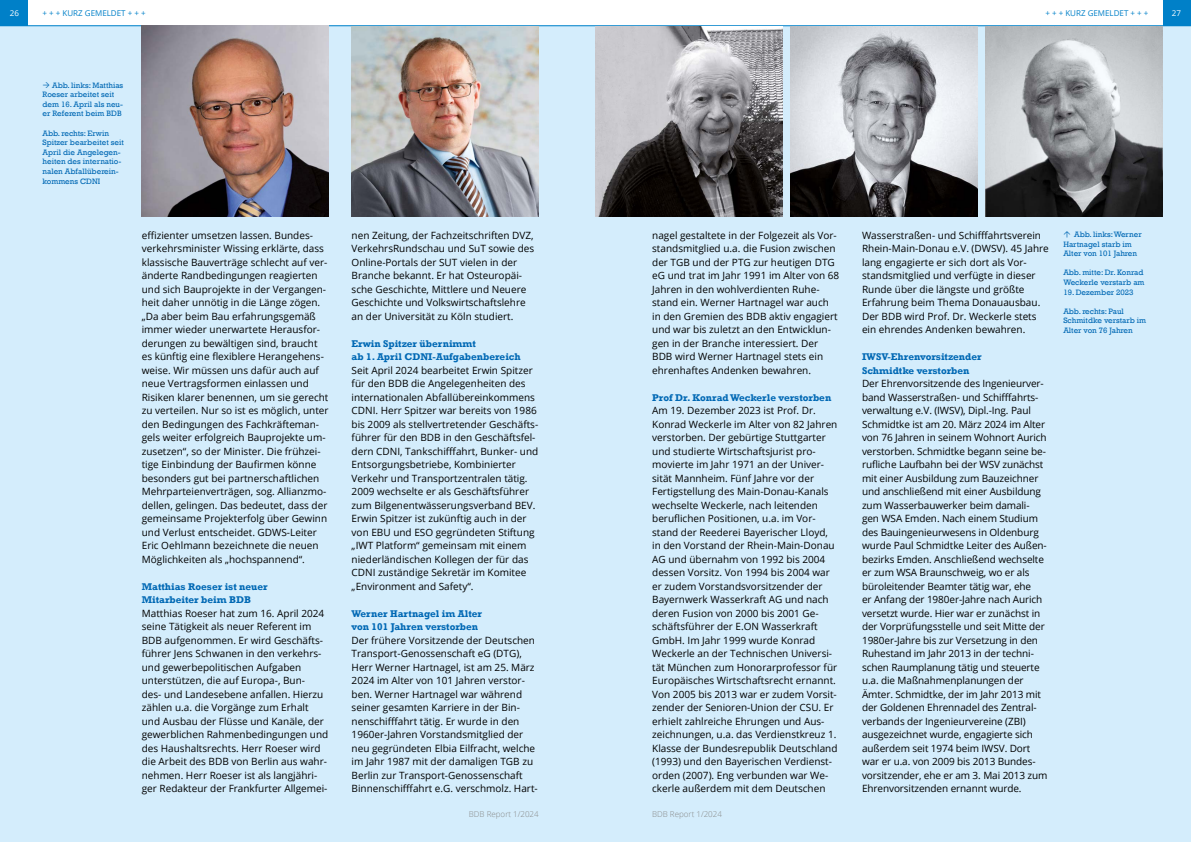
<style>
.page{position:relative;width:1191px;height:842px;background:#fff}
.page>*{position:absolute;margin:0;border:0;box-sizing:border-box;transform-origin:0 0}
.t1{font:10px/13.5px "Open Sans";color:#000}
.t2{font:700 10px/13.5px "Rockwell";color:#0068b4}
.t3{font:8px/9.6px "Rockwell";color:#0068b4}
.t4{font:8px "Open Sans";color:#0080c8}
.t5{font:300 8px "Open Sans";color:#868786}
.t6{font:8px "Open Sans";color:#fff}
</style>
<div class="page">
<div style="left:0;top:26px;width:1191px;height:816px;background:#d4edfc"></div>
<div style="left:0;top:0;width:28px;height:26px;background:#0080c8"></div>
<div style="left:1162px;top:0;width:29px;height:26px;background:#0080c8"></div>
<hr style="left:0;top:26px;width:1191px;height:1px;background:#0080c8">
<img style="left:595px;top:26px;width:187px;height:191px">
<img style="left:790px;top:26px;width:187px;height:191px">
<img style="left:985px;top:26px;width:177px;height:191px">
<img style="left:142px;top:26px;width:187px;height:191px">
<img style="left:351px;top:26px;width:188px;height:191px">
<p class="t6" style="left:10px;top:8px;width:11px">26</p>
<p class="t4" style="left:43px;top:8px;width:105px">+ + + KURZ GEMELDET + + +</p>
<p class="t4" style="left:1045px;top:8px;width:105px">+ + + KURZ GEMELDET + + +</p>
<p class="t6" style="left:1171px;top:8px;width:11px">27</p>
<p class="t3" style="left:43px;top:80px;width:82px;text-indent:10px">Abb. links: Matthias<br>Roeser arbeitet seit dem 16. April als neu&shy;er Referent beim BDB</p>
<p class="t3" style="left:43px;top:128px;width:83px">Abb. rechts: Erwin<br>Spitzer bearbeitet seit<br>April die Angelegen&shy;heiten des internatio&shy;nalen Abfallüberein&shy;kommens CDNI</p>
<p class="t1" style="left:142px;top:228px;width:188px">effizienter umsetzen lassen. Bundes&shy;verkehrsminister Wissing erklärte, dass klassische Bauverträge schlecht auf ver&shy;änderte Randbedingungen reagierten und sich Bauprojekte in der Vergangen&shy;heit daher unnötig in die Länge zögen. „Da aber beim Bau erfahrungsgemäß immer wieder unerwartete Herausfor&shy;derungen zu bewältigen sind, braucht es künftig eine flexiblere Herangehens&shy;weise. Wir müssen uns dafür auch auf neue Vertragsformen einlassen und Risiken klarer benennen, um sie gerecht zu verteilen. Nur so ist es möglich, unter den Bedingungen des Fachkräfteman&shy;gels weiter erfolgreich Bauprojekte um&shy;zusetzen“, so der Minister. Die frühzei&shy;tige Einbindung der Baufirmen könne besonders gut bei partnerschaftlichen Mehrparteienverträgen, sog. Allianzmo&shy;dellen, gelingen. Das bedeutet, dass der gemeinsame Projekterfolg über Gewinn und Verlust entscheidet. GDWS-Leiter Eric Oehlmann bezeichnete die neuen Möglichkeiten als „hochspannend“.</p>
<p class="t2" style="left:142px;top:579px;width:127px">Matthias Roeser ist neuer<br>Mitarbeiter beim BDB</p>
<p class="t1" style="left:142px;top:606px;width:188px">Matthias Roeser hat zum 16. April 2024 seine Tätigkeit als neuer Referent im BDB aufgenommen. Er wird Geschäfts&shy;führer Jens Schwanen in den verkehrs&shy;und gewerbepolitischen Aufgaben unterstützen, die auf Europa-, Bun-<br>des- und Landesebene anfallen. Hierzu zählen u.a. die Vorgänge zum Erhalt und Ausbau der Flüsse und Kanäle, der gewerblichen Rahmenbedingungen und des Haushaltsrechts. Herr Roeser wird die Arbeit des BDB von Berlin aus wahr&shy;nehmen. Herr Roeser ist als langjähri&shy;ger Redakteur der Frankfurter Allgemei-</p>
<p class="t1" style="left:351px;top:228px;width:184px">nen Zeitung, der Fachzeitschriften DVZ, VerkehrsRundschau und SuT sowie des Online-Portals der SUT vielen in der Branche bekannt. Er hat Osteuropäi&shy;sche Geschichte, Mittlere und Neuere Geschichte und Volkswirtschaftslehre an der Universität zu Köln studiert.</p>
<p class="t2" style="left:351px;top:336px;width:171px">Erwin Spitzer übernimmt<br>ab 1. April CDNI-Aufgabenbereich</p>
<p class="t1" style="left:351px;top:363px;width:188px">Seit April 2024 bearbeitet Erwin Spitzer für den BDB die Angelegenheiten des internationalen Abfallübereinkommens CDNI. Herr Spitzer war bereits von 1986 bis 2009 als stellvertretender Geschäfts&shy;führer für den BDB in den Geschäftsfel&shy;dern CDNI, Tankschifffahrt, Bunker- und Entsorgungsbetriebe, Kombinierter Verkehr und Transportzentralen tätig.<br>2009 wechselte er als Geschäftsführer zum Bilgenentwässerungsverband BEV.<br>Erwin Spitzer ist zukünftig auch in der von EBU und ESO gegründeten Stiftung „IWT Platform“ gemeinsam mit einem niederländischen Kollegen der für das CDNI zuständige Sekretär im Komitee „Environment and Safety“.</p>
<p class="t2" style="left:351px;top:606px;width:132px">Werner Hartnagel im Alter von 101 Jahren verstorben</p>
<p class="t1" style="left:351px;top:633px;width:188px">Der frühere Vorsitzende der Deutschen Transport-Genossenschaft eG (DTG), Herr Werner Hartnagel, ist am 25. März 2024 im Alter von 101 Jahren verstor&shy;ben. Werner Hartnagel war während seiner gesamten Karriere in der Bin&shy;nenschifffahrt tätig. Er wurde in den 1960er-Jahren Vorstandsmitglied der neu gegründeten Elbia Eilfracht, welche im Jahr 1987 mit der damaligen TGB zu Berlin zur Transport-Genossenschaft Binnenschifffahrt e.G. verschmolz. Hart-</p>
<p class="t1" style="left:652px;top:228px;width:189px">nagel gestaltete in der Folgezeit als Vor&shy;standsmitglied u.a. die Fusion zwischen der TGB und der PTG zur heutigen DTG eG und trat im Jahr 1991 im Alter von 68<br>Jahren in den wohlverdienten Ruhe&shy;stand ein. Werner Hartnagel war auch in den Gremien des BDB aktiv engagiert und war bis zuletzt an den Entwicklun&shy;gen in der Branche interessiert. Der BDB wird Werner Hartnagel stets ein ehrenhaftes Andenken bewahren.</p>
<p class="t2" style="left:652px;top:390px;width:181px">Prof Dr. Konrad Weckerle verstorben</p>
<p class="t1" style="left:652px;top:403px;width:187px">Am 19. Dezember 2023 ist Prof. Dr.<br>Konrad Weckerle im Alter von 82 Jahren verstorben. Der gebürtige Stuttgarter und studierte Wirtschaftsjurist pro&shy;movierte im Jahr 1971 an der Univer&shy;sität Mannheim. Fünf Jahre vor der Fertigstellung des Main-Donau-Kanals wechselte Weckerle, nach leitenden beruflichen Positionen, u.a. im Vor&shy;stand der Reederei Bayerischer Lloyd, in den Vorstand der Rhein-Main-Donau AG und übernahm von 1992 bis 2004 dessen Vorsitz. Von 1994 bis 2004 war er zudem Vorstandsvorsitzender der Bayernwerk Wasserkraft AG und nach deren Fusion von 2000 bis 2001 Ge&shy;schäftsführer der E.ON Wasserkraft GmbH. Im Jahr 1999 wurde Konrad Weckerle an der Technischen Universi&shy;tät München zum Honorarprofessor für Europäisches Wirtschaftsrecht ernannt.<br>Von 2005 bis 2013 war er zudem Vorsit&shy;zender der Senioren-Union der CSU. Er erhielt zahlreiche Ehrungen und Aus&shy;zeichnungen, u.a. das Verdienstkreuz 1.<br>Klasse der Bundesrepublik Deutschland (1993) und den Bayerischen Verdienst&shy;orden (2007). Eng verbunden war We&shy;ckerle außerdem mit dem Deutschen</p>
<p class="t5" style="left:469px;top:808px;width:71px">BDB Report 1/2024</p>
<p class="t5" style="left:652px;top:808px;width:71px">BDB Report 1/2024</p>
<p class="t1" style="left:862px;top:228px;width:188px">Wasserstraßen- und Schifffahrtsverein Rhein-Main-Donau e.V. (DWSV). 45 Jahre lang engagierte er sich dort als Vor&shy;standsmitglied und verfügte in dieser Runde über die längste und größte Erfahrung beim Thema Donauausbau.<br>Der BDB wird Prof. Dr. Weckerle stets ein ehrendes Andenken bewahren.</p>
<p class="t2" style="left:862px;top:350px;width:121px">IWSV-Ehrenvorsitzender<br>Schmidtke verstorben</p>
<p class="t1" style="left:862px;top:376px;width:187px">Der Ehrenvorsitzende des Ingenieurver&shy;band Wasserstraßen- und Schifffahrts&shy;verwaltung e.V. (IWSV), Dipl.-Ing. Paul Schmidtke ist am 20. März 2024 im Alter von 76 Jahren in seinem Wohnort Aurich verstorben. Schmidtke begann seine be&shy;rufliche Laufbahn bei der WSV zunächst mit einer Ausbildung zum Bauzeichner und anschließend mit einer Ausbildung zum Wasserbauwerker beim damali&shy;gen WSA Emden. Nach einem Studium des Bauingenieurwesens in Oldenburg wurde Paul Schmidtke Leiter des Außen&shy;bezirks Emden. Anschließend wechselte er zum WSA Braunschweig, wo er als büroleitender Beamter tätig war, ehe<br>er Anfang der 1980er-Jahre nach Aurich versetzt wurde. Hier war er zunächst in der Vorprüfungsstelle und seit Mitte der 1980er-Jahre bis zur Versetzung in den Ruhestand im Jahr 2013 in der techni&shy;schen Raumplanung tätig und steuerte u.a. die Maßnahmenplanungen der Ämter. Schmidtke, der im Jahr 2013 mit der Goldenen Ehrennadel des Zentral&shy;verbands der Ingenieurvereine (ZBI) ausgezeichnet wurde, engagierte sich außerdem seit 1974 beim IWSV. Dort war er u.a. von 2009 bis 2013 Bundes&shy;vorsitzender, ehe er am 3. Mai 2013 zum Ehrenvorsitzenden ernannt wurde.</p>
<p class="t3" style="left:1063px;top:230px;width:80px;text-indent:11px">Abb. links: Werner<br>Hartnagel starb im<br>Alter von 101 Jahren</p>
<p class="t3" style="left:1063px;top:268px;width:83px">Abb. mitte: Dr. Konrad<br>Weckerle verstarb am</p>
<p class="t3" style="left:1063px;top:287px;width:72px">19. Dezember 2023</p>
<p class="t3" style="left:1063px;top:306px;width:84px">Abb. rechts: Paul<br>Schmitdke verstarb im<br>Alter von 76 Jahren</p>
</div>
